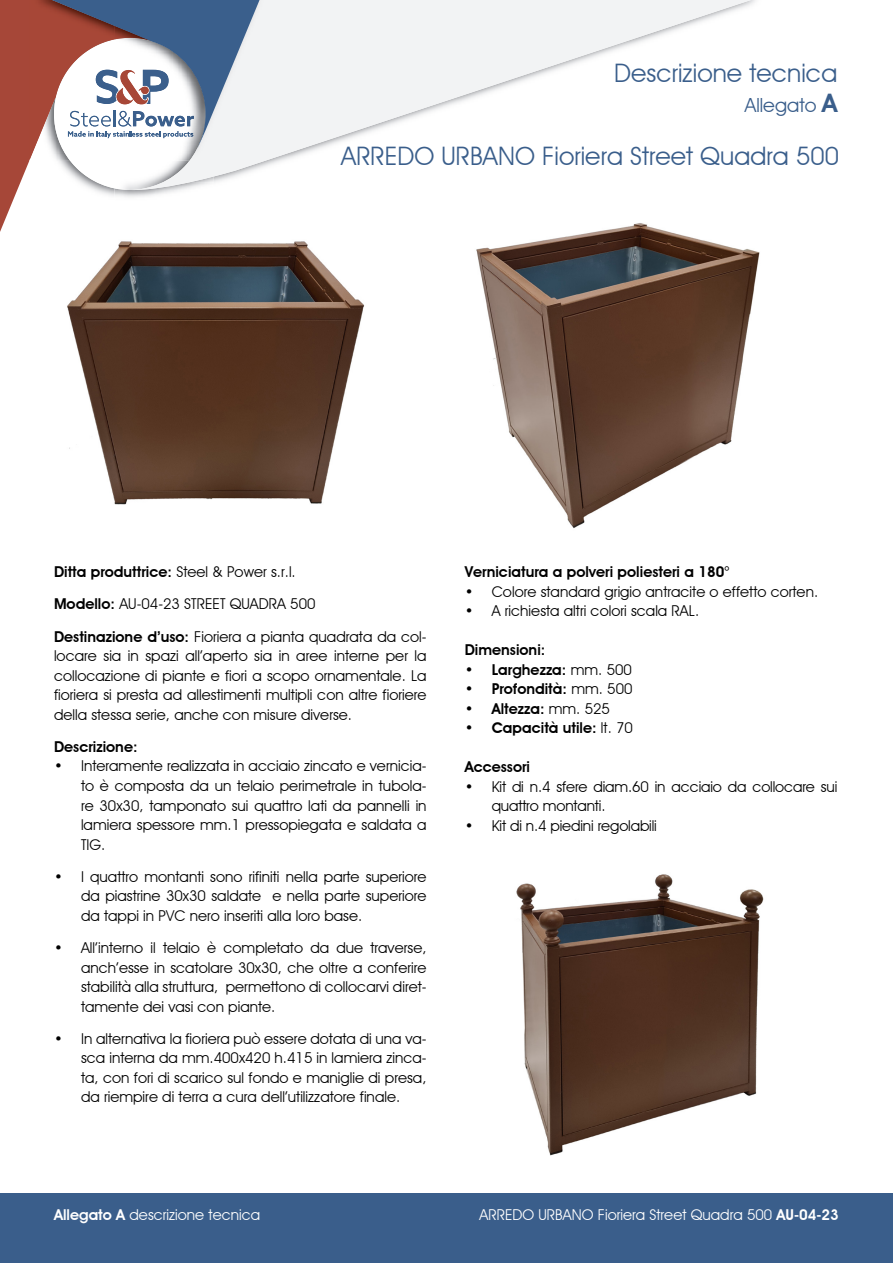
<style>
.page{position:relative;width:893px;height:1263px;background:#fff}
.page>*{position:absolute;margin:0;border:0;box-sizing:border-box;transform-origin:0 0}
.t1{font:25.5px "Advantage";color:#3a5e8b}
.t2{font:19.5px "Advantage";color:#3a5e8b}
.t3{font:15px/19.5px "Advantage";color:#000;text-align:justify}
.t4{font:600 15px "Advantage";color:#000}
.t5{font:15px "Advantage";color:#fff}
.s1{font-weight:600;font-size:25.5px}
.s2{font-weight:600}
.s3{font-weight:400}
</style>
<div class="page">
<svg style="left:260px;top:0;width:496px;height:168px;fill:#f2f3f4"></svg>
<img style="left:260px;top:0;width:4px;height:161px">
<svg style="left:0;top:0;width:260px;height:232px"></svg>
<div style="left:0;top:1193px;width:893px;height:70px;background:#3a5e8b"></div>
<img style="left:54px;top:217px;width:310px;height:288px">
<img style="left:516px;top:874px;width:248px;height:282px">
<img style="left:476px;top:223px;width:284px;height:305px">
<h1 class="t1" style="left:614px;top:57px;width:225px">Descrizione tecnica</h1>
<h2 class="t2" style="left:745px;top:94px;width:94px">Allegato <span class="s1">A</span></h2>
<h1 class="t1" style="left:341px;top:141px;width:499px">ARREDO URBANO Fioriera Street Quadra 500</h1>
<p class="t3" style="left:54px;top:556px;width:374px;line-height:32.2px;text-align:left"><span class="s2">Ditta produttrice:</span> Steel &amp; Power s.r.l.<br><span class="s2">Modello:</span> AU-04-23 STREET QUADRA 500<br><span class="s2">Destinazione d’uso:</span> Fioriera a pianta quadrata da col-</p>
<p class="t3" style="left:54px;top:646px;width:374px">locare sia in spazi all’aperto sia in aree interne per la collocazione di piante e fiori a scopo ornamentale. La fioriera si presta ad allestimenti multipli con altre fioriere della stessa serie, anche con misure diverse.</p>
<p class="t4" style="left:54px;top:738px;width:85px">Descrizione:</p>
<p class="t3" style="left:81px;top:756px;width:347px;text-indent:-27px">• Interamente realizzata in acciaio zincato e vernicia&shy;to è composta da un telaio perimetrale in tubola&shy;re 30x30, tamponato sui quattro lati da pannelli in lamiera spessore mm.1 pressopiegata e saldata a TIG.</p>
<p class="t3" style="left:81px;top:867px;width:347px;text-indent:-27px">• I quattro montanti sono rifiniti nella parte superiore da piastrine 30x30 saldate e nella parte superiore da tappi in PVC nero inseriti alla loro base.</p>
<p class="t3" style="left:81px;top:938px;width:347px;text-indent:-27px">• All’interno il telaio è completato da due traverse, anch’esse in scatolare 30x30, che oltre a conferire stabilità alla struttura, permettono di collocarvi diret&shy;tamente dei vasi con piante.</p>
<p class="t3" style="left:81px;top:1029px;width:347px;text-indent:-27px">• In alternativa la fioriera può essere dotata di una va&shy;sca interna da mm.400x420 h.415 in lamiera zinca&shy;ta, con fori di scarico sul fondo e maniglie di presa, da riempire di terra a cura dell’utilizzatore finale.</p>
<p class="t4" style="left:465px;top:563px;width:266px">Verniciatura a polveri poliesteri a 180°</p>
<p class="t3" style="left:465px;top:581px;width:355px">• Colore standard grigio antracite o effetto corten.</p>
<p class="t3" style="left:465px;top:601px;width:236px">• A richiesta altri colori scala RAL.</p>
<p class="t4" style="left:465px;top:641px;width:82px">Dimensioni:</p>
<p class="t4" style="left:465px;top:660px;width:169px">• Larghezza: <span class="s3">mm. 500</span></p>
<p class="t4" style="left:465px;top:680px;width:169px">• Profondità: <span class="s3">mm. 500</span></p>
<p class="t4" style="left:465px;top:699px;width:147px">• Altezza: <span class="s3">mm. 525</span></p>
<p class="t4" style="left:465px;top:719px;width:170px">• Capacità utile: <span class="s3">lt. 70</span></p>
<p class="t4" style="left:465px;top:758px;width:67px">Accessori</p>
<p class="t3" style="left:492px;top:776px;width:347px;text-indent:-27px">• Kit di n.4 sfere diam.60 in acciaio da collocare sui quattro montanti.</p>
<p class="t3" style="left:465px;top:815px;width:194px">• Kit di n.4 piedini regolabili</p>
<p class="t5" style="left:54px;top:1205px;width:208px"><span class="s2">Allegato A</span> descrizione tecnica</p>
<p class="t5" style="left:479px;top:1205px;width:361px">ARREDO URBANO Fioriera Street Quadra 500 <span class="s2">AU-04-23</span></p>
</div>
